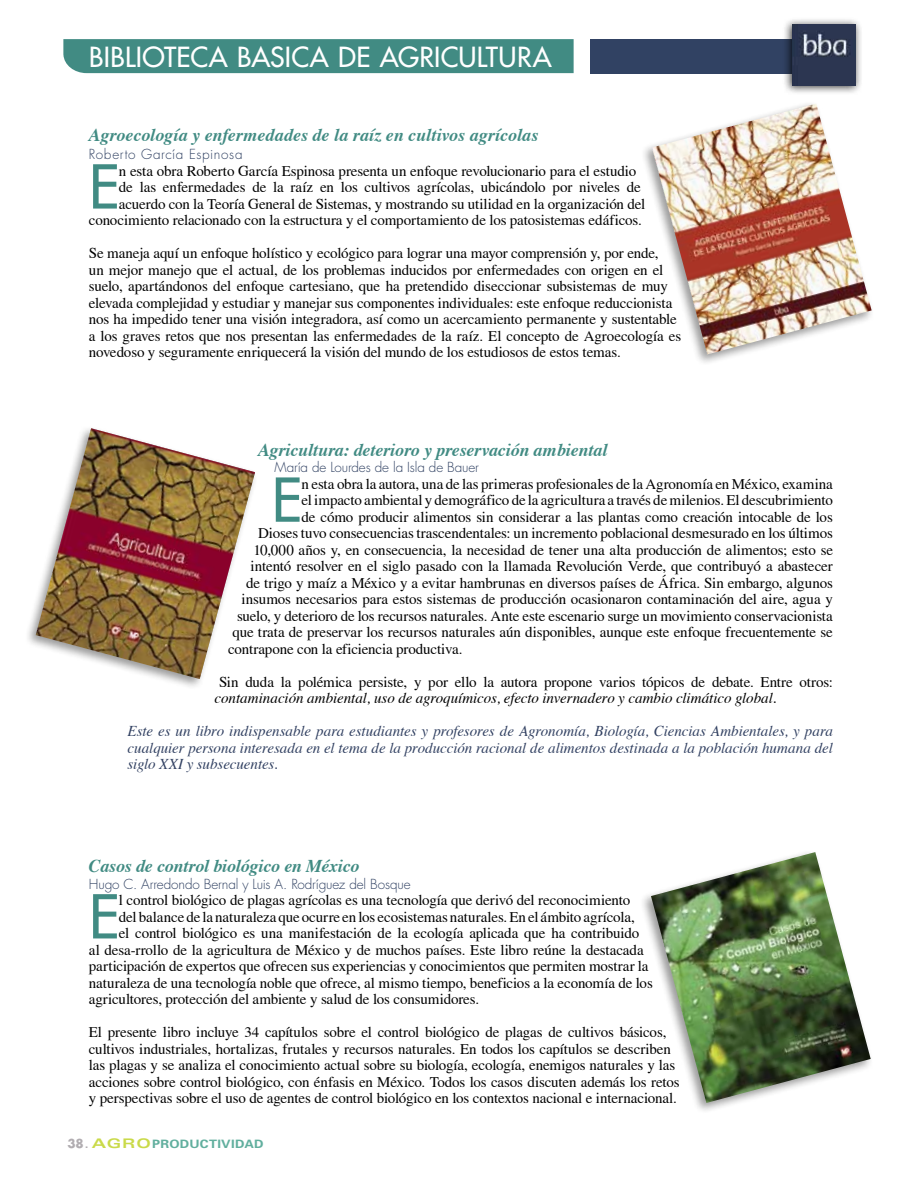
<style>
.page{position:relative;width:918px;height:1188px;background:#fff}
.page>*{position:absolute;margin:0;border:0;box-sizing:border-box;transform-origin:0 0}
.t1{font:58.8px "Futura";color:#418b83}
.t2{font:27px "Futura";letter-spacing:.01em;color:#fff}
.t3{font:italic 700 18px "Times";letter-spacing:-.005em;color:#418b83}
.t4{font:15px/16.5px "Times";letter-spacing:-.01em;color:#000}
.t5{font:italic 15px/16.5px "Times";color:#324162;text-align:justify}
.t6{font:italic 15px "Times";letter-spacing:-.005em;color:#000}
.t7{font:300 13.5px "Futura";letter-spacing:-.005em;color:#314263}
.t8{font:300 13.5px "Futura";letter-spacing:.05em;color:#314263}
.t9{font:700 11.55px "Univers";letter-spacing:.02em;color:#61af9e;scale:1.14 1}
.s1{font-family:"Futura";font-size:12px;color:#b1adb1}
.s2{font-weight:300;font-size:17.85px;color:#b1adb1}
.s3{font-stretch:expanded;font-size:13.2px;color:#cada4a}
</style>
<div class="page">
<div style="left:591px;top:39px;width:263px;height:34px;background:#314263"></div>
<div style="left:63px;top:39px;width:511px;height:34px;background:#418b83"></div>
<div style="left:782px;top:18px;width:81px;height:77px;background:#000;opacity:.75"></div>
<img style="left:792px;top:25px;width:64px;height:60px">
<img style="left:36px;top:428px;width:219px;height:251px">
<img style="left:651px;top:852px;width:220px;height:251px">
<div style="left:639px;top:100px;width:235px;height:265px;background:#000;opacity:.4"></div>
<img style="left:652px;top:104px;width:220px;height:250px">
<h2 class="t2" style="left:89px;top:39px;width:464px">BIBLIOTECA BASICA DE AGRICULTURA</h2>
<p class="t3" style="left:89px;top:118px;width:451px">Agroecología y enfermedades de la raíz en cultivos agrícolas</p>
<p class="t8" style="left:89px;top:145px;width:155px">Roberto García Espinosa</p>
<h1 class="t1" style="left:89px;top:149px;width:32px">E</h1>
<p class="t4" style="left:119px;top:162px;width:519px">n esta obra Roberto García Espinosa presenta un enfoque revolucionario para el estudio</p>
<p class="t4" style="left:119px;top:179px;width:523px">de las enfermedades de la raíz en los cultivos agrícolas, ubicándolo por niveles de</p>
<p class="t4" style="left:119px;top:195px;width:528px">acuerdo con la Teoría General de Sistemas, y mostrando su utilidad en la organización del</p>
<p class="t4" style="left:89px;top:212px;width:555px">conocimiento relacionado con la estructura y el comportamiento de los patosistemas edáficos.</p>
<p class="t4" style="left:89px;top:245px;width:594px">Se maneja aquí un enfoque holístico y ecológico para lograr una mayor comprensión y, por ende,<br>un mejor manejo que el actual, de los problemas inducidos por enfermedades con origen en el suelo, apartándonos del enfoque cartesiano, que ha pretendido diseccionar subsistemas de muy elevada complejidad y estudiar y manejar sus componentes individuales: este enfoque reduccionista nos ha impedido tener una visión integradora, así como un acercamiento permanente y sustentable a los graves retos que nos presentan las enfermedades de la raíz. El concepto de Agroecología es novedoso y seguramente enriquecerá la visión del mundo de los estudiosos de estos temas.</p>
<p class="t3" style="left:258px;top:433px;width:351px">Agricultura: deterioro y preservación ambiental</p>
<p class="t7" style="left:275px;top:459px;width:206px">María de Lourdes de la Isla de Bauer</p>
<h1 class="t1" style="left:272px;top:462px;width:32px">E</h1>
<p class="t4" style="left:302px;top:475px;width:533px">n esta obra la autora, una de las primeras profesionales de la Agronomía en México, examina</p>
<p class="t4" style="left:302px;top:492px;width:533px">el impacto ambiental y demográfico de la agricultura a través de milenios. El descubrimiento</p>
<p class="t4" style="left:302px;top:508px;width:533px">de cómo producir alimentos sin considerar a las plantas como creación intocable de los</p>
<p class="t4" style="left:258px;top:525px;width:576px">Dioses tuvo consecuencias trascendentales: un incremento poblacional desmesurado en los últimos</p>
<p class="t4" style="left:254px;top:541px;width:581px">10,000 años y, en consecuencia, la necesidad de tener una alta producción de alimentos; esto se</p>
<p class="t4" style="left:251px;top:558px;width:584px">intentó resolver en el siglo pasado con la llamada Revolución Verde, que contribuyó a abastecer</p>
<p class="t4" style="left:246px;top:574px;width:588px">de trigo y maíz a México y a evitar hambrunas en diversos países de África. Sin embargo, algunos</p>
<p class="t4" style="left:242px;top:591px;width:593px">insumos necesarios para estos sistemas de producción ocasionaron contaminación del aire, agua y</p>
<p class="t4" style="left:237px;top:607px;width:597px">suelo, y deterioro de los recursos naturales. Ante este escenario surge un movimiento conservacionista</p>
<p class="t4" style="left:233px;top:624px;width:602px">que trata de preservar los recursos naturales aún disponibles, aunque este enfoque frecuentemente se</p>
<p class="t4" style="left:228px;top:640px;width:236px">contrapone con la eficiencia productiva.</p>
<p class="t4" style="left:219px;top:673px;width:615px">Sin duda la polémica persiste, y por ello la autora propone varios tópicos de debate. Entre otros:</p>
<p class="t6" style="left:215px;top:685px;width:563px">contaminación ambiental, uso de agroquímicos, efecto invernadero y cambio climático global.</p>
<p class="t5" style="left:128px;top:722px;width:707px">Este es un libro indispensable para estudiantes y profesores de Agronomía, Biología, Ciencias Ambientales, y para cualquier persona interesada en el tema de la producción racional de alimentos destinada a la población humana del siglo XXI y subsecuentes.</p>
<p class="t3" style="left:89px;top:850px;width:272px">Casos de control biológico en México</p>
<p class="t7" style="left:89px;top:875px;width:323px">Hugo C. Arredondo Bernal y Luis A. Rodríguez del Bosque</p>
<h1 class="t1" style="left:89px;top:878px;width:32px">E</h1>
<p class="t4" style="left:119px;top:892px;width:513px">l control biológico de plagas agrícolas es una tecnología que derivó del reconocimiento</p>
<p class="t4" style="left:119px;top:909px;width:517px">del balance de la naturaleza que ocurre en los ecosistemas naturales. En el ámbito agrícola,</p>
<p class="t4" style="left:119px;top:925px;width:522px">el control biológico es una manifestación de la ecología aplicada que ha contribuido</p>
<p class="t4" style="left:89px;top:942px;width:556px">al desa-rrollo de la agricultura de México y de muchos países. Este libro reúne la destacada</p>
<p class="t4" style="left:89px;top:958px;width:561px">participación de expertos que ofrecen sus experiencias y conocimientos que permiten mostrar la</p>
<p class="t4" style="left:89px;top:975px;width:565px">naturaleza de una tecnología noble que ofrece, al mismo tiempo, beneficios a la economía de los</p>
<p class="t4" style="left:89px;top:991px;width:392px">agricultores, protección del ambiente y salud de los consumidores.</p>
<p class="t4" style="left:89px;top:1024px;width:592px">El presente libro incluye 34 capítulos sobre el control biológico de plagas de cultivos básicos, cultivos industriales, hortalizas, frutales y recursos naturales. En todos los capítulos se describen las plagas y se analiza el conocimiento actual sobre su biología, ecología, enemigos naturales y las acciones sobre control biológico, con énfasis en México. Todos los casos discuten además los retos y perspectivas sobre el uso de agentes de control biológico en los contextos nacional e internacional.</p>
<p class="t9" style="left:68px;top:1137px;width:173px"><span class="s1">38</span><span class="s2">.</span><span class="s3">AGRO</span>PRODUCTIVIDAD</p>
</div>
